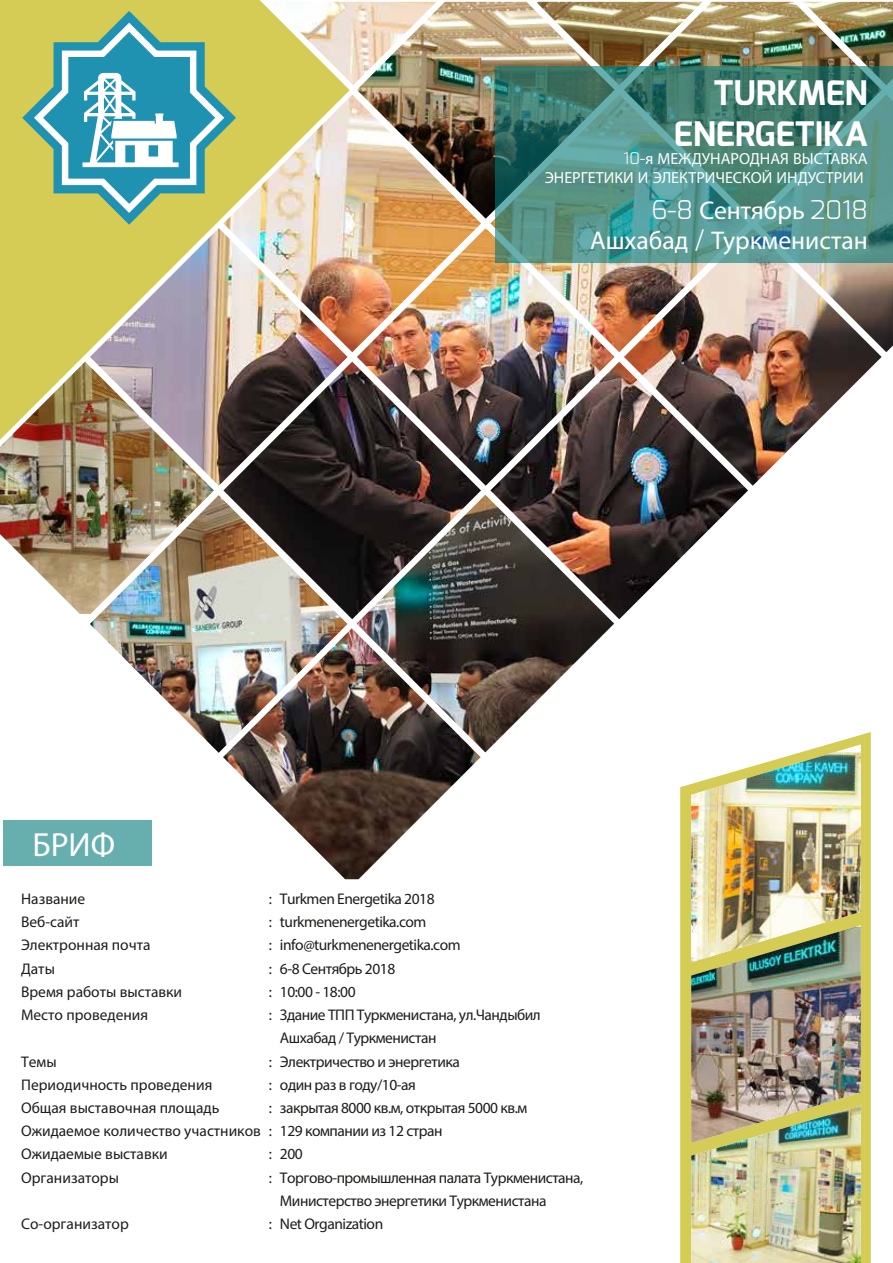
<style>
.page{position:relative;width:893px;height:1263px;background:#fff}
.page>*{position:absolute;margin:0;border:0;box-sizing:border-box;transform-origin:0 0}
.t1{font:700 33.75px/40.5px "Exo";color:#fff;text-align:right}
.t2{font:33.6px "Myriad Pro";color:#fff}
.t3{font:25.65px/30.8px "Myriad Pro";color:#fff;text-align:right}
.t4{font:16.05px/19.4px "Myriad Pro";color:#fff;text-align:right}
.t5{font:15.45px/23.2px "Myriad Pro";letter-spacing:-.03em;color:#1d1d1b;text-align:justify}
.t6{font:15.45px/23.2px "Myriad Pro";color:#1d1d1b}
.s1{font-family:"Exo";font-weight:300}
</style>
<div class="page">
<img style="left:90px;top:619px;width:524px;height:260px">
<img style="left:0;top:440px;width:90px;height:174px">
<img style="left:90px;top:2px;width:803px;height:617px">
<div style="left:3px;top:820px;width:148px;height:45px;background:#67aeaf"></div>
<img style="left:0;top:0;width:350px;height:440px">
<svg style="left:496px;top:66px;width:397px;height:197px;background:#4b8b81"></svg>
<svg style="left:22px;top:11px;width:214px;height:214px;background:#cecb5c"></svg>
<svg style="left:29px;top:18px;width:200px;height:199px"></svg>
<svg style="left:680px;top:732px;width:191px;height:531px;fill:#d4cc55"></svg>
<img style="left:691px;top:744px;width:170px;height:361px">
<img style="left:691px;top:1105px;width:170px;height:158px">
<h1 class="t1" style="left:674px;top:73px;width:195px">TURKMEN<br>ENERGETIKA</h1>
<p class="t4" style="left:545px;top:149px;width:325px"><span class="s1">10-</span>я МЕЖДУНАРОДНАЯ ВЫСТАВКА<br>ЭНЕРГЕТИКИ И ЭЛЕКТРИЧЕСКОЙ ИНДУСТРИИ</p>
<h3 class="t3" style="left:590px;top:194px;width:279px"><span class="s1">6-8</span> Сентябрь <span class="s1">2018<br></span>Ашхабад <span class="s1">/</span> Туркменистан</h3>
<h2 class="t2" style="left:32px;top:824px;width:84px">БРИФ</h2>
<p class="t6" style="left:21px;top:887px;width:163px">Название<br>Веб-сайт<br>Электронная почта<br>Даты<br>Время работы выставки<br>Место проведения</p>
<p class="t6" style="left:21px;top:1049px;width:241px">Темы<br>Периодичность проведения<br>Общая выставочная площадь<br>Ожидаемое количество участников<br>Ожидаемые выставки<br>Организаторы</p>
<p class="t6" style="left:21px;top:1212px;width:109px">Со-организатор</p>
<p class="t5" style="left:269px;top:887px;width:5px">: : : : : :</p>
<p class="t5" style="left:269px;top:1049px;width:5px">: : : : : :</p>
<p class="t5" style="left:269px;top:1212px;width:5px">:</p>
<p class="t5" style="left:280px;top:887px;width:305px;text-align:left">Turkmen Energetika 2018 turkmenenergetika.com info@turkmenenergetika.com<br>6-8 Сентябрь 2018<br>10:00 - 18:00<br>Здание ТПП Туркменистана, ул.Чандыбил<br>Ашхабад / Туркменистан<br>Электричество и энергетика<br>один раз в году/10-ая<br>закрытая 8000 кв.м, открытая 5000 кв.м<br>129 компании из 12 стран<br>200<br>Торгово-промышленная палата Туркменистана,<br>Министерство энергетики Туркменистана<br>Net Organization</p>
</div>
